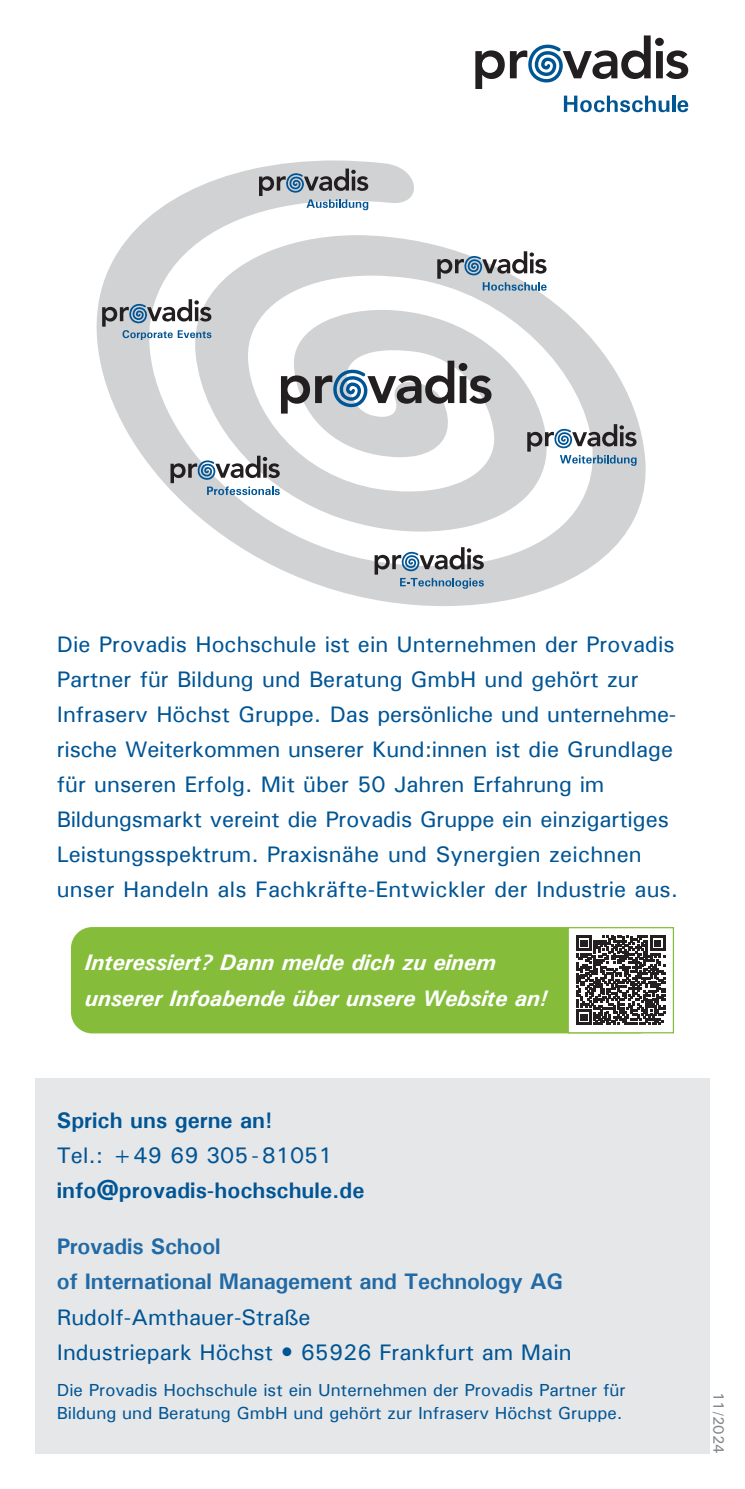
<style>
.page{position:relative;width:745px;height:1489px;background:#fff}
.page>*{position:absolute;margin:0;border:0;box-sizing:border-box;transform-origin:0 0}
.t1{font:22.5px/35px "Univers";color:#005595}
.t2{font:italic 700 22.5px/35px "Univers";color:#fff}
.t3{font:700 22.5px/35px "Univers";letter-spacing:-.01em;color:#216aa5}
.t4{font:700 22.5px "Univers";color:#005595}
.t5{font:17.5px/22.5px "Univers";color:#005595}
.t6{font:15px "Univers";color:#808285}
</style>
<div class="page">
<div style="left:71px;top:927px;width:588px;height:106px;background:#85bd3b;border-radius:21px"></div>
<div style="left:568px;top:927px;width:105px;height:105px;background:#fff"></div>
<svg style="left:576px;top:935px;width:89px;height:89px"></svg>
<div style="left:567px;top:927px;width:106px;height:106px;border:1px solid #85bd3b"></div>
<svg style="left:97px;top:160px;width:548px;height:446px"></svg>
<svg style="left:259px;top:168px;width:109px;height:42px;background:#a7aeb5"></svg>
<svg style="left:437px;top:251px;width:109px;height:40px"></svg>
<svg style="left:527px;top:424px;width:109px;height:42px"></svg>
<svg style="left:374px;top:547px;width:109px;height:41px"></svg>
<svg style="left:170px;top:455px;width:109px;height:40px"></svg>
<svg style="left:281px;top:360px;width:210px;height:53px"></svg>
<svg style="left:102px;top:299px;width:109px;height:41px"></svg>
<svg style="left:475px;top:35px;width:212px;height:54px"></svg>
<svg style="left:563px;top:96px;width:106px;height:16px"></svg>
<hr style="left:671px;top:96px;width:3px;height:16px;background:#005595">
<svg style="left:677px;top:100px;width:10px;height:12px"></svg>
<div style="left:35px;top:1077px;width:674px;height:376px;background:#e6e7e9"></div>
<p class="t1" style="left:57px;top:626px;width:622px">Die Provadis Hochschule ist ein Unternehmen der Provadis Partner für Bildung und Beratung GmbH und gehört zur Infraserv Höchst Gruppe. Das persönliche und unternehme&shy;rische Weiterkommen unserer Kund:innen ist die Grundlage für unseren Erfolg. Mit über 50 Jahren Erfahrung im Bildungsmarkt vereint die Provadis Gruppe ein einzigartiges Leistungsspektrum. Praxisnähe und Synergien zeichnen unser Handeln als Fachkräfte-Entwickler der Industrie aus.</p>
<p class="t2" style="left:85px;top:945px;width:463px">Interessiert? Dann melde dich zu einem unserer Infoabende über unsere Website an!</p>
<p class="t4" style="left:57px;top:1106px;width:217px">Sprich uns gerne an!</p>
<p class="t1" style="left:57px;top:1137px;width:277px">Tel.: +49 69 305-81051</p>
<p class="t4" style="left:57px;top:1176px;width:309px">info@provadis-hochschule.de</p>
<p class="t3" style="left:57px;top:1228px;width:507px">Provadis School<br>of International Management and Technology AG</p>
<p class="t1" style="left:57px;top:1298px;width:516px">Rudolf-Amthauer-Straße<br>Industriepark Höchst 65926 Frankfurt am Main</p>
<p class="t5" style="left:57px;top:1378px;width:570px">Die Provadis Hochschule ist ein Unternehmen der Provadis Partner für<br>Bildung und Beratung GmbH und gehört zur Infraserv Höchst Gruppe.</p>
<p class="t6" style="left:727px;top:1391px;width:63px;rotate:90deg">11/2024</p>
</div>
